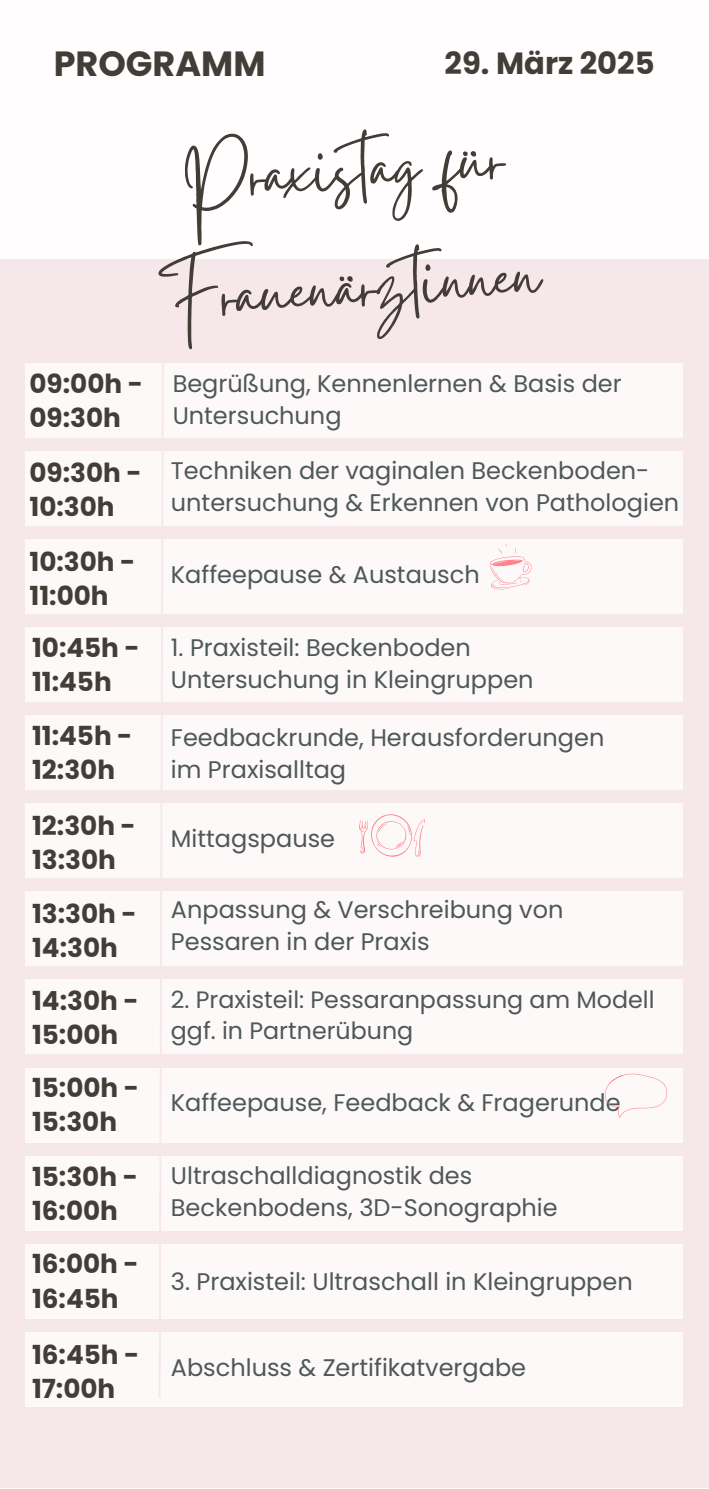
<style>
.page{position:relative;width:709px;height:1489px;background:#fff}
.page>*{position:absolute;margin:0;border:0;box-sizing:border-box;transform-origin:0 0}
.t1{font:87.5px/118.2px "Gistesy";color:#423d37;text-align:center}
.t2{font:700 35px "Poppins";color:#423d37}
.t3{font:700 30.5px "Poppins";color:#423d37}
.t4{font:700 26.25px/34px "Poppins";color:#423d37}
.t5{font:24px/32px "Poppins";color:#4e5759}
.t6{font:23.75px/32px "Poppins";color:#4e5759}
</style>
<div class="page">
<div style="left:0;top:260px;width:709px;height:1228px;background:#f6e8ea"></div>
<div style="left:25px;top:363px;width:658px;height:74px;background:#fffdfd"></div>
<div style="left:25px;top:451px;width:658px;height:74px;background:#fffdfd"></div>
<div style="left:25px;top:539px;width:658px;height:74px;background:#fffdfd"></div>
<div style="left:25px;top:627px;width:658px;height:74px;background:#fffdfd"></div>
<div style="left:25px;top:715px;width:658px;height:75px;background:#fffdfd"></div>
<div style="left:25px;top:803px;width:658px;height:75px;background:#fffdfd"></div>
<div style="left:25px;top:892px;width:658px;height:74px;background:#fffdfd"></div>
<div style="left:25px;top:980px;width:658px;height:74px;background:#fffdfd"></div>
<div style="left:25px;top:1156px;width:658px;height:74px;background:#fffdfd"></div>
<div style="left:25px;top:1068px;width:658px;height:74px;background:#fffdfd"></div>
<div style="left:25px;top:1244px;width:658px;height:74px;background:#fffdfd"></div>
<div style="left:25px;top:1332px;width:658px;height:74px;background:#fffdfd"></div>
<svg style="left:158px;top:363px;width:7px;height:1035px"></svg>
<svg style="left:490px;top:543px;width:42px;height:47px"></svg>
<svg style="left:604px;top:1073px;width:63px;height:44px"></svg>
<svg style="left:359px;top:814px;width:65px;height:43px"></svg>
<h4 class="t2" style="left:54px;top:39px;width:213px">PROGRAMM</h4>
<p class="t3" style="left:444px;top:42px;width:211px">29. März 2025</p>
<h2 class="t4" style="left:29px;top:367px;width:115px">09:00h -<br>09:30h</h2>
<h3 class="t4" style="left:29px;top:456px;width:114px">09:30h -<br>10:30h</h3>
<h1 class="t4" style="left:29px;top:544px;width:107px">10:30h -<br>11:00h</h1>
<p class="t4" style="left:32px;top:630px;width:109px">10:45h -<br>11:45h</p>
<p class="t4" style="left:32px;top:719px;width:102px">11:45h -<br>12:30h</p>
<h4 class="t4" style="left:32px;top:809px;width:105px">12:30h -<br>13:30h</h4>
<p class="t4" style="left:32px;top:897px;width:106px">13:30h -<br>14:30h</p>
<h4 class="t4" style="left:32px;top:983px;width:108px">14:30h -<br>15:00h</h4>
<p class="t4" style="left:32px;top:1071px;width:109px">15:00h -<br>15:30h</p>
<p class="t4" style="left:32px;top:1160px;width:107px">15:30h -<br>16:00h</p>
<p class="t4" style="left:32px;top:1247px;width:108px">16:00h -<br>16:45h</p>
<h4 class="t4" style="left:32px;top:1338px;width:109px">16:45h -<br>17:00h</h4>
<p class="t1" style="left:148px;top:114px;width:381px;rotate:-4deg">Praxistag für<br>Frauenärztinnen</p>
<p class="t5" style="left:173px;top:367px;width:450px">Begrüßung, Kennenlernen &amp; Basis der<br>Untersuchung</p>
<h4 class="t5" style="left:171px;top:454px;width:510px">Techniken der vaginalen Beckenboden&shy;untersuchung &amp; Erkennen von Pathologien</h4>
<p class="t5" style="left:171px;top:558px;width:310px">Kaffeepause &amp; Austausch</p>
<h4 class="t5" style="left:171px;top:632px;width:364px">1. Praxisteil: Beckenboden<br>Untersuchung in Kleingruppen</h4>
<p class="t5" style="left:171px;top:721px;width:435px">Feedbackrunde, Herausforderungen im Praxisalltag</p>
<p class="t5" style="left:171px;top:823px;width:166px">Mittagspause</p>
<h4 class="t5" style="left:171px;top:894px;width:394px">Anpassung &amp; Verschreibung von<br>Pessaren in der Praxis</h4>
<h4 class="t6" style="left:171px;top:983px;width:485px">2. Praxisteil: Pessaranpassung am Modell ggf. in Partnerübung</h4>
<h4 class="t5" style="left:171px;top:1086px;width:451px">Kaffeepause, Feedback &amp; Fragerunde</h4>
<p class="t5" style="left:171px;top:1160px;width:388px">Ultraschalldiagnostik des<br>Beckenbodens, 3D-Sonographie</p>
<p class="t5" style="left:171px;top:1265px;width:463px">3. Praxisteil: Ultraschall in Kleingruppen</p>
<h4 class="t5" style="left:171px;top:1351px;width:357px">Abschluss &amp; Zertifikatvergabe</h4>
</div>
